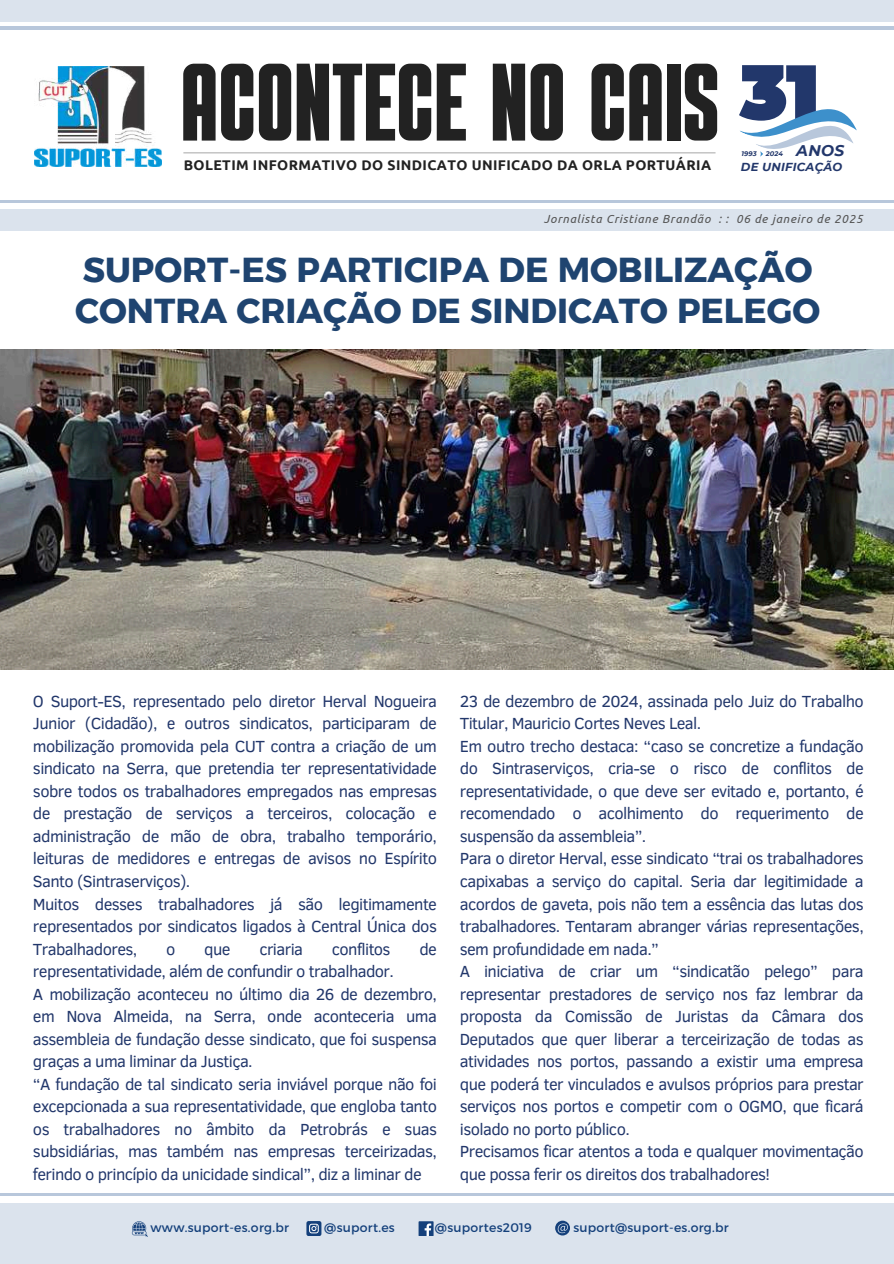
<style>
.page{position:relative;width:894px;height:1264px;background:#fff}
.page>*{position:absolute;margin:0;border:0;box-sizing:border-box;transform-origin:0 0}
.t1{font:109.8px "Alpha";letter-spacing:-.01em;color:#222}
.t2{font:34.5px/40.5px "Kief Montaser Bold";color:#1f4470}
.t3{font:16.5px/22.5px "Clear Sans";letter-spacing:-.035em;color:#22376b}
.t4{font:italic 700 15.45px "Montserrat";color:#22376b}
.t5{font:700 14.1px "Ubuntu";letter-spacing:.03em;color:#222}
.t6{font:12.45px "Montserrat";letter-spacing:.02em;color:#14407b}
.t7{font:italic 11.7px "Ubuntu";letter-spacing:.065em;color:#545454}
.t8{font:italic 700 11.55px "Montserrat";letter-spacing:.02em;color:#22376b}
.t9{font:italic 700 6.6px "Montserrat";letter-spacing:.02em;color:#22376b}
</style>
<div class="page">
<div style="left:0;top:209px;width:893px;height:22px;background:#dbe3ed"></div>
<hr style="left:0;top:200px;width:893px;height:3px;background:#b8c7db">
<div style="left:0;top:0;width:893px;height:22px;background:#dbe3ed"></div>
<hr style="left:0;top:27px;width:893px;height:2px;background:#b8c7db">
<hr style="left:183px;top:152px;width:532px;height:1px;background:#a6a6a6">
<img style="left:35px;top:67px;width:127px;height:100px">
<svg style="left:739px;top:65px;width:118px;height:92px"></svg>
<div style="left:0;top:1203px;width:893px;height:60px;background:#dbe3ed"></div>
<hr style="left:0;top:1193px;width:893px;height:2px;background:#b8c7db">
<div style="left:418px;top:1221px;width:15px;height:14px;background:#14407b"></div>
<svg style="left:424px;top:1223px;width:7px;height:12px"></svg>
<svg style="left:555px;top:1220px;width:14px;height:15px"></svg>
<svg style="left:306px;top:1221px;width:15px;height:14px"></svg>
<svg style="left:132px;top:1221px;width:16px;height:15px"></svg>
<img style="left:0;top:349px;width:893px;height:320px">
<h1 class="t1" style="left:180px;top:53px;width:540px">ACONTECE NO CAIS</h1>
<p class="t5" style="left:184px;top:157px;width:528px">BOLETIM INFORMATIVO DO SINDICATO UNIFICADO DA ORLA PORTUÁRIA</p>
<p class="t9" style="left:741px;top:150px;width:17px">1993</p>
<p class="t9" style="left:765px;top:150px;width:19px">2024</p>
<p class="t4" style="left:796px;top:141px;width:50px">ANOS</p>
<p class="t8" style="left:740px;top:160px;width:103px">DE UNIFICAÇÃO</p>
<p class="t7" style="left:543px;top:212px;width:320px">Jornalista Cristiane Brandão : : 06 de janeiro de 2025</p>
<h2 class="t2" style="left:75px;top:249px;width:746px">SUPORT-ES PARTICIPA DE MOBILIZAÇÃO<br>CONTRA CRIAÇÃO DE SINDICATO PELEGO</h2>
<p class="t3" style="left:33px;top:689px;width:405px">O Suport-ES, representado pelo diretor Herval Nogueira Junior (Cidadão), e outros sindicatos, participaram de mobilização promovida pela CUT contra a criação de um sindicato na Serra, que pretendia ter representatividade sobre todos os trabalhadores empregados nas empresas de prestação de serviços a terceiros, colocação e administração de mão de obra, trabalho temporário, leituras de medidores e entregas de avisos no Espírito Santo (Sintraserviços).<br>Muitos desses trabalhadores já são legitimamente representados por sindicatos ligados à Central Única dos Trabalhadores,</p>
<p class="t3" style="left:166px;top:936px;width:11px">o</p>
<p class="t3" style="left:204px;top:936px;width:28px">que</p>
<p class="t3" style="left:259px;top:936px;width:45px">criaria</p>
<p class="t3" style="left:332px;top:936px;width:60px">conflitos</p>
<p class="t3" style="left:419px;top:936px;width:19px">de</p>
<p class="t3" style="left:33px;top:959px;width:405px">representatividade, além de confundir o trabalhador.<br>A mobilização aconteceu no último dia 26 de dezembro, em Nova Almeida, na Serra, onde aconteceria uma assembleia de fundação desse sindicato, que foi suspensa graças a uma liminar da Justiça.<br>“A fundação de tal sindicato seria inviável porque não foi excepcionada a sua representatividade, que engloba tanto os trabalhadores no âmbito da Petrobrás e suas subsidiárias, mas também nas empresas terceirizadas, ferindo o princípio da unicidade sindical”, diz a liminar de</p>
<p class="t3" style="left:459px;top:689px;width:405px">23 de dezembro de 2024, assinada pelo Juiz do Trabalho Titular, Mauricio Cortes Neves Leal.<br>Em outro trecho destaca: “caso se concretize a fundação do Sintraserviços, cria-se o risco de conflitos de representatividade, o que deve ser evitado e, portanto, é recomendado o acolhimento do requerimento de suspensão da assembleia”.<br>Para o diretor Herval, esse sindicato “trai os trabalhadores capixabas a serviço do capital. Seria dar legitimidade a acordos de gaveta, pois não tem a essência das lutas dos trabalhadores. Tentaram abranger várias representações, sem profundidade em nada.”<br>A iniciativa de criar um “sindicatão pelego” para representar prestadores de serviço nos faz lembrar da proposta da Comissão de Juristas da Câmara dos Deputados que quer liberar a terceirização de todas as atividades nos portos, passando a existir uma empresa que poderá ter vinculados e avulsos próprios para prestar serviços nos portos e competir com o OGMO, que ficará isolado no porto público.<br>Precisamos ficar atentos a toda e qualquer movimentação que possa ferir os direitos dos trabalhadores!</p>
<p class="t6" style="left:150px;top:1219px;width:140px">www.suport-es.org.br</p>
<p class="t6" style="left:324px;top:1219px;width:72px">@suport.es</p>
<p class="t6" style="left:435px;top:1219px;width:98px">@suportes2019</p>
<p class="t6" style="left:573px;top:1219px;width:157px">suport@suport-es.org.br</p>
</div>
